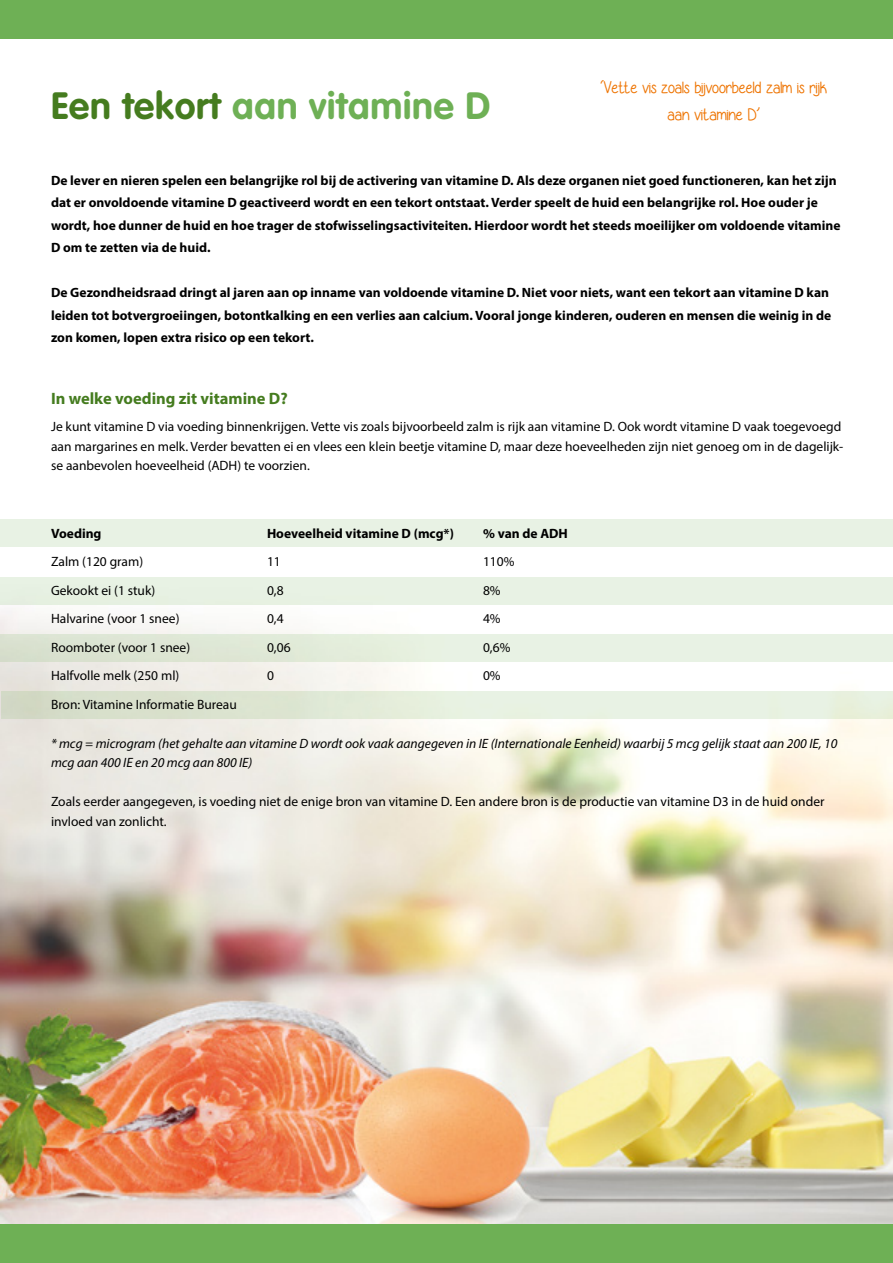
<style>
.page{position:relative;width:893px;height:1263px;background:#fff}
.page>*{position:absolute;margin:0;border:0;box-sizing:border-box;transform-origin:0 0}
.t1{font:700 37.5px "VAG Rounded LT Pro";letter-spacing:.02em;color:#6eb055}
.t2{font:16.8px/26.4px "Georgia Belle";color:#ee7402;text-align:center}
.t3{font:700 16.5px "Myriad Pro";color:#457c1f}
.t4{font:700 13.5px/22.5px "Myriad Pro";color:#000}
.t5{font:13.5px/19.5px "Myriad Pro";color:#000}
.t6{font:italic 13.5px/19.5px "Myriad Pro";color:#000}
.s1{color:#457c1f}
</style>
<div class="page">
<img style="left:0;top:577px;width:893px;height:648px">
<div style="left:1px;top:691px;width:892px;height:27px;background:linear-gradient(to right,#d6ddc9,#eef8ea)"></div>
<div style="left:0;top:519px;width:893px;height:28px;background:#e8f2e4"></div>
<div style="left:0;top:578px;width:893px;height:27px;background:#e8f2e4"></div>
<div style="left:0;top:634px;width:893px;height:27px;background:linear-gradient(to right,#dbe3d1,#ecf7ea)"></div>
<div style="left:0;top:0;width:893px;height:38px;background:#6eb055"></div>
<div style="left:0;top:1225px;width:893px;height:38px;background:#6eb055"></div>
<h1 class="t1" style="left:51px;top:82px;width:441px"><span class="s1">Een tekort</span> aan vitamine D</h1>
<p class="t2" style="left:600px;top:74px;width:228px">‘Vette vis zoals bijvoorbeeld zalm is rijk aan vitamine D’</p>
<p class="t4" style="left:51px;top:169px;width:791px">De lever en nieren spelen een belangrijke rol bij de activering van vitamine D. Als deze organen niet goed functioneren, kan het zijn dat er onvoldoende vitamine D geactiveerd wordt en een tekort ontstaat. Verder speelt de huid een belangrijke rol. Hoe ouder je wordt, hoe dunner de huid en hoe trager de stofwisselingsactiviteiten. Hierdoor wordt het steeds moeilijker om voldoende vitamine D om te zetten via de huid.</p>
<p class="t4" style="left:51px;top:281px;width:782px">De Gezondheidsraad dringt al jaren aan op inname van voldoende vitamine D. Niet voor niets, want een tekort aan vitamine D kan leiden tot botvergroeiingen, botontkalking en een verlies aan calcium. Vooral jonge kinderen, ouderen en mensen die weinig in de zon komen, lopen extra risico op een tekort.</p>
<p class="t3" style="left:51px;top:388px;width:238px">In welke voeding zit vitamine D?</p>
<p class="t5" style="left:51px;top:417px;width:794px">Je kunt vitamine D via voeding binnenkrijgen. Vette vis zoals bijvoorbeeld zalm is rijk aan vitamine D. Ook wordt vitamine D vaak toegevoegd aan margarines en melk. Verder bevatten ei en vlees een klein beetje vitamine D, maar deze hoeveelheden zijn niet genoeg om in de dagelijk&shy;se aanbevolen hoeveelheid (ADH) te voorzien.</p>
<p class="t4" style="left:51px;top:522px;width:52px">Voeding</p>
<p class="t4" style="left:267px;top:522px;width:188px">Hoeveelheid vitamine D (mcg*)</p>
<p class="t4" style="left:483px;top:522px;width:86px">% van de ADH</p>
<p class="t5" style="left:51px;top:552px;width:94px">Zalm (120 gram)</p>
<p class="t5" style="left:267px;top:552px;width:15px">11</p>
<p class="t5" style="left:483px;top:552px;width:33px">110%</p>
<p class="t5" style="left:51px;top:580px;width:106px">Gekookt ei (1 stuk)</p>
<p class="t5" style="left:267px;top:580px;width:18px">0,8</p>
<p class="t5" style="left:483px;top:580px;width:19px">8%</p>
<p class="t5" style="left:51px;top:609px;width:130px">Halvarine (voor 1 snee)</p>
<p class="t5" style="left:267px;top:609px;width:18px">0,4</p>
<p class="t5" style="left:483px;top:609px;width:19px">4%</p>
<p class="t5" style="left:51px;top:637px;width:141px">Roomboter (voor 1 snee)</p>
<p class="t5" style="left:267px;top:637px;width:25px">0,06</p>
<p class="t5" style="left:483px;top:637px;width:29px">0,6%</p>
<p class="t5" style="left:51px;top:666px;width:130px">Halfvolle melk (250 ml)</p>
<p class="t5" style="left:267px;top:666px;width:8px">0</p>
<p class="t5" style="left:483px;top:666px;width:19px">0%</p>
<p class="t5" style="left:51px;top:694px;width:187px">Bron: Vitamine Informatie Bureau</p>
<p class="t6" style="left:51px;top:733px;width:788px">* mcg = microgram (het gehalte aan vitamine D wordt ook vaak aangegeven in IE (Internationale Eenheid) waarbij 5 mcg gelijk staat aan 200 IE, 10 mcg aan 400 IE en 20 mcg aan 800 IE)</p>
<p class="t5" style="left:51px;top:792px;width:775px">Zoals eerder aangegeven, is voeding niet de enige bron van vitamine D. Een andere bron is de productie van vitamine D3 in de huid onder invloed van zonlicht.</p>
</div>
